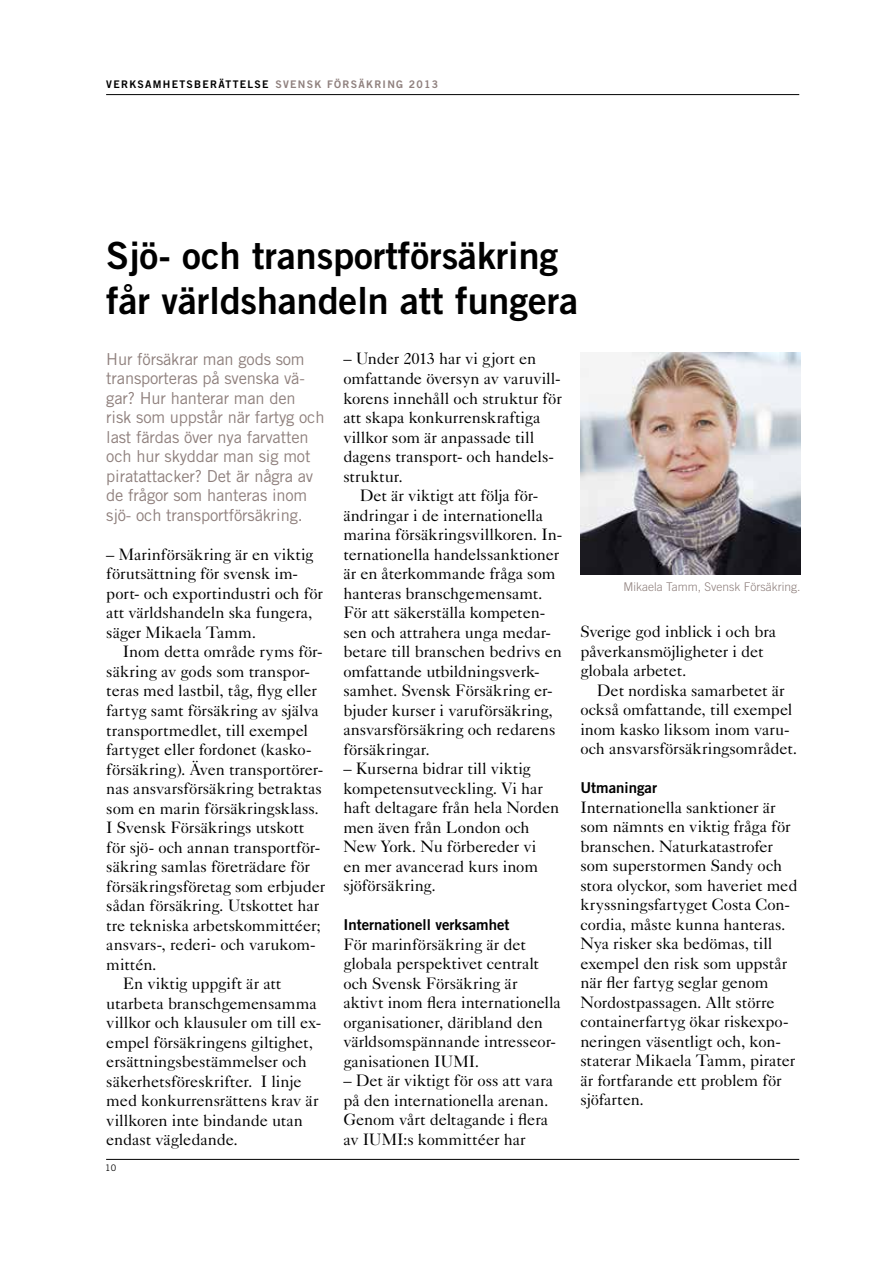
<style>
.page{position:relative;width:893px;height:1263px;background:#fff}
.page>*{position:absolute;margin:0;border:0;box-sizing:border-box;transform-origin:0 0}
.t1{font:37.5px/45px "Trade Gothic LT Std Bd 2";color:#000}
.t2{font:16.5px/19.5px "Caslon 540 LT Std";color:#000}
.t3{font:16.5px/19.5px "Trade Gothic LT Std";letter-spacing:-.01em;color:#8f807d}
.t4{font:15px "Trade Gothic LT Std Bd 2";color:#000}
.t5{font:300 12px "Trade Gothic LT Std";color:#8f807d}
.t6{font:10.5px "Trade Gothic LT Std Bd 2";letter-spacing:.12em;color:#000}
.t7{font:10.5px "Trade Gothic LT Std Bd 2";letter-spacing:.12em;color:#8f807d}
.t8{font:9px "Trade Gothic LT Std";color:#000}
</style>
<div class="page">
<hr style="left:106px;top:94px;width:693px;height:1px;background:#000">
<hr style="left:106px;top:1159px;width:693px;height:1px;background:#000">
<img style="left:580px;top:353px;width:220px;height:221px">
<p class="t6" style="left:106px;top:78px;width:16px">Verks</p>
<p class="t6" style="left:145px;top:78px;width:66px">amhetsberä</p>
<p class="t6" style="left:226px;top:78px;width:37px">ttelse</p>
<p class="t7" style="left:275px;top:78px;width:17px">Svensk</p>
<p class="t7" style="left:327px;top:78px;width:9px">försäkring</p>
<p class="t7" style="left:409px;top:78px;width:31px">2013</p>
<h1 class="t1" style="left:106px;top:233px;width:473px">Sjö- och transportförsäkring får världshandeln att fungera</h1>
<p class="t3" style="left:106px;top:349px;width:220px">Hur försäkrar man gods som transporteras på svenska vä&shy;gar? Hur hanterar man den risk som uppstår när fartyg och last färdas över nya farvatten och hur skyddar man sig mot piratattacker? Det är några av de frågor som hanteras inom sjö- och transportförsäkring.</p>
<p class="t2" style="left:106px;top:544px;width:218px">– Marinförsäkring är en viktig förutsättning för svensk im&shy;port- och exportindustri och för att världshandeln ska fungera, säger Mikaela Tamm.</p>
<p class="t2" style="left:123px;top:642px;width:201px">Inom detta område ryms för-</p>
<p class="t2" style="left:106px;top:661px;width:205px">säkring av gods som transpor-</p>
<p class="t2" style="left:106px;top:681px;width:212px">teras med lastbil, tåg, flyg eller</p>
<p class="t2" style="left:106px;top:700px;width:214px">fartyg samt försäkring av själva</p>
<p class="t2" style="left:106px;top:720px;width:203px">transportmedlet, till exempel</p>
<p class="t2" style="left:106px;top:739px;width:207px">fartyget eller fordonet (kasko-</p>
<p class="t2" style="left:106px;top:759px;width:218px">försäkring). Även transportörer-</p>
<p class="t2" style="left:106px;top:778px;width:217px">nas ansvarsförsäkring betraktas</p>
<p class="t2" style="left:106px;top:798px;width:214px">som en marin försäkringsklass.</p>
<p class="t2" style="left:106px;top:817px;width:200px">I Svensk Försäkrings utskott</p>
<p class="t2" style="left:106px;top:837px;width:215px">för sjö- och annan transportför-</p>
<p class="t2" style="left:106px;top:856px;width:205px">säkring samlas företrädare för</p>
<p class="t2" style="left:106px;top:876px;width:220px">försäkringsföretag som erbjuder</p>
<p class="t2" style="left:106px;top:895px;width:215px">sådan försäkring. Utskottet har</p>
<p class="t2" style="left:106px;top:915px;width:216px">tre tekniska arbetskommittéer;</p>
<p class="t2" style="left:106px;top:934px;width:211px">ansvars-, rederi- och varukom-</p>
<p class="t2" style="left:106px;top:954px;width:52px">mittén.</p>
<p class="t2" style="left:123px;top:973px;width:160px">En viktig uppgift är att</p>
<p class="t2" style="left:106px;top:993px;width:212px">utarbeta branschgemensamma</p>
<p class="t2" style="left:106px;top:1012px;width:216px">villkor och klausuler om till ex-</p>
<p class="t2" style="left:106px;top:1032px;width:208px">empel försäkringens giltighet,</p>
<p class="t2" style="left:106px;top:1051px;width:202px">ersättningsbestämmelser och</p>
<p class="t2" style="left:106px;top:1071px;width:197px">säkerhetsföreskrifter. I linje</p>
<p class="t2" style="left:106px;top:1090px;width:214px">med konkurrensrättens krav är</p>
<p class="t2" style="left:106px;top:1110px;width:198px">villkoren inte bindande utan</p>
<p class="t2" style="left:106px;top:1129px;width:133px">endast vägledande.</p>
<p class="t8" style="left:105px;top:1162px;width:12px">10</p>
<p class="t2" style="left:343px;top:349px;width:220px">– Under 2013 har vi gjort en omfattande översyn av varuvill&shy;korens innehåll och struktur för att skapa konkurrenskraftiga villkor som är anpassade till dagens transport- och handels&shy;struktur.</p>
<p class="t2" style="left:343px;top:485px;width:221px;text-indent:16px">Det är viktigt att följa för&shy;ändringar i de internationella marina försäkringsvillkoren. In&shy;ternationella handelssanktioner är en återkommande fråga som hanteras branschgemensamt.<br>För att säkerställa kompeten&shy;sen och attrahera unga medar&shy;betare till branschen bedrivs en omfattande utbildningsverk&shy;samhet. Svensk Försäkring er&shy;bjuder kurser i varuförsäkring, ansvarsförsäkring och redarens försäkringar.</p>
<p class="t2" style="left:343px;top:758px;width:217px">– Kurserna bidrar till viktig kompetensutveckling. Vi har haft deltagare från hela Norden men även från London och<br>New York. Nu förbereder vi<br>en mer avancerad kurs inom sjöförsäkring.</p>
<p class="t4" style="left:343px;top:915px;width:168px">Internationell verksamhet</p>
<p class="t2" style="left:343px;top:934px;width:219px">För marinförsäkring är det globala perspektivet centralt och Svensk Försäkring är aktivt inom flera internationella organisationer, däribland den världsomspännande intresseor&shy;ganisationen IUMI.</p>
<p class="t2" style="left:343px;top:1070px;width:211px">– Det är viktigt för oss att vara på den internationella arenan.<br>Genom vårt deltagande i flera av IUMI:s kommittéer har</p>
<p class="t5" style="left:624px;top:580px;width:178px">Mikaela Tamm, Svensk Försäkring.</p>
<p class="t2" style="left:580px;top:622px;width:197px">Sverige god inblick i och bra påverkansmöjligheter i det globala arbetet.</p>
<p class="t2" style="left:580px;top:680px;width:218px;text-align:center">Det nordiska samarbetet är också omfattande, till exempel inom kasko liksom inom varu&shy;och ansvarsförsäkringsområdet.</p>
<p class="t4" style="left:580px;top:779px;width:78px">Utmaningar</p>
<p class="t2" style="left:580px;top:797px;width:219px">Internationella sanktioner är som nämnts en viktig fråga för branschen. Naturkatastrofer som superstormen Sandy och stora olyckor, som haveriet med kryssningsfartyget Costa Con&shy;cordia, måste kunna hanteras.<br>Nya risker ska bedömas, till exempel den risk som uppstår när fler fartyg seglar genom<br>Nordostpassagen. Allt större containerfartyg ökar riskexpo&shy;neringen väsentligt och, kon&shy;staterar Mikaela Tamm, pirater är fortfarande ett problem för sjöfarten.</p>
</div>
